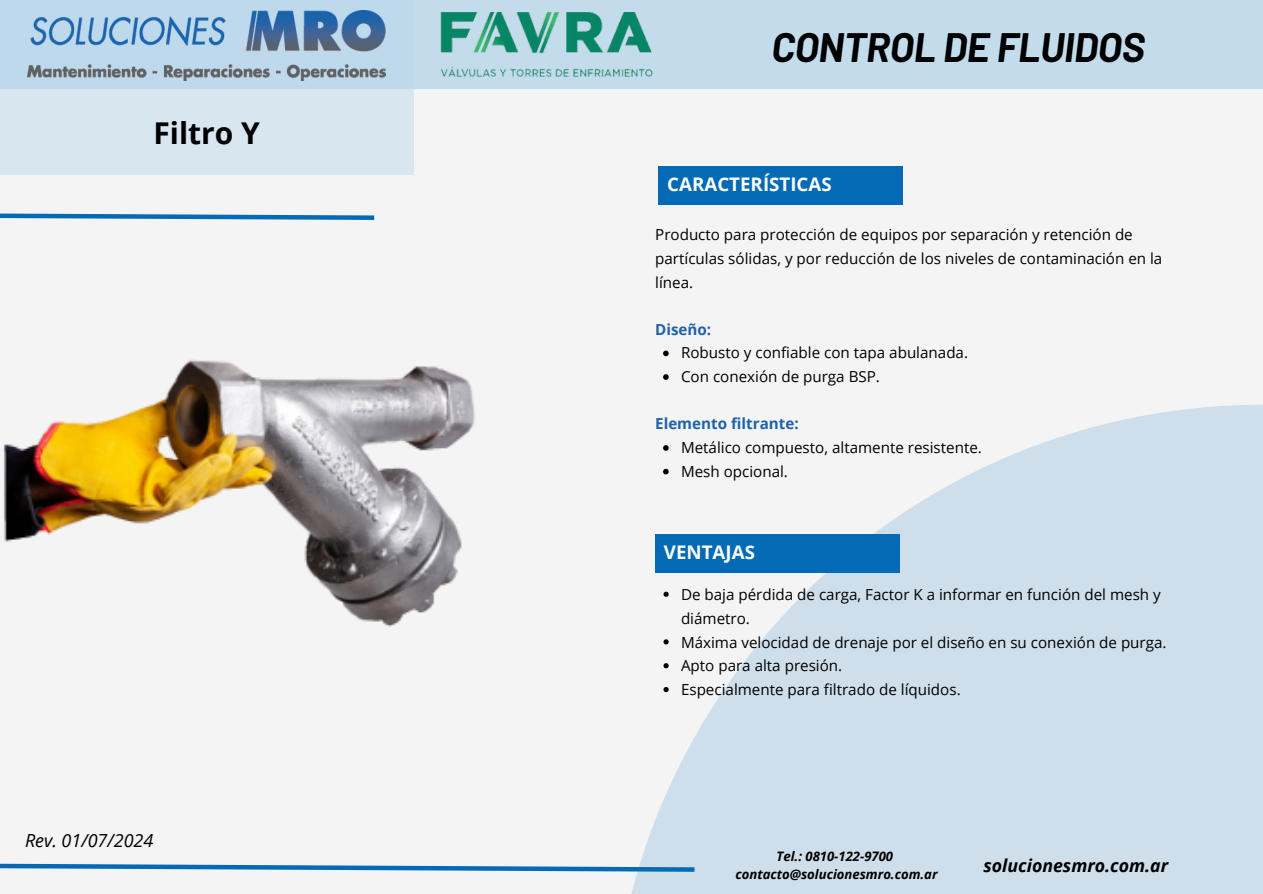
<style>
.page{position:relative;width:1263px;height:894px;background:#fff}
.page>*{position:absolute;margin:0;border:0;box-sizing:border-box;transform-origin:0 0}
.t1{font:italic 700 40.05px "Barlow";letter-spacing:-.01em;color:#000}
.t2{font:700 30px "Open Sans";color:#000}
.t3{font:700 18.75px "Open Sans";color:#fbfcfb}
.t4{font:italic 18px "Open Sans";color:#000}
.t5{font:italic 700 17.7px "Open Sans";color:#000}
.t6{font:15.15px/23.7px "Open Sans";color:#000}
.t7{font:700 15.15px "Open Sans";color:#1e62aa}
.t8{font:italic 700 13.05px "Open Sans";color:#000}
</style>
<div class="page">
<div style="left:0;top:0;width:1263px;height:893px;background:#f4f4f4"></div>
<div style="left:0;top:0;width:1263px;height:89px;background:#c3dcec"></div>
<div style="left:0;top:0;width:413px;height:175px;background:linear-gradient(to bottom,#b7d5ea,#dfe9f0)"></div>
<svg style="left:632px;top:404px;width:631px;height:489px;fill:#cedeea"></svg>
<div style="left:658px;top:166px;width:245px;height:38px;background:#056ab6"></div>
<svg style="left:0;top:860px;width:699px;height:13px"></svg>
<svg style="left:0;top:213px;width:375px;height:7px"></svg>
<img style="left:28px;top:11px;width:358px;height:69px">
<div style="left:655px;top:534px;width:244px;height:38px;background:#056ab6"></div>
<img style="left:3px;top:360px;width:472px;height:267px">
<svg style="left:663px;top:350px;width:6px;height:6px"></svg>
<svg style="left:663px;top:374px;width:6px;height:6px"></svg>
<svg style="left:663px;top:445px;width:6px;height:5px"></svg>
<svg style="left:663px;top:468px;width:6px;height:6px"></svg>
<svg style="left:663px;top:591px;width:6px;height:5px"></svg>
<svg style="left:663px;top:639px;width:6px;height:5px"></svg>
<svg style="left:663px;top:663px;width:6px;height:5px"></svg>
<svg style="left:663px;top:686px;width:6px;height:6px"></svg>
<img style="left:440px;top:12px;width:213px;height:64px">
<h3 class="t2" style="left:153px;top:112px;width:108px">Filtro Y</h3>
<p class="t4" style="left:25px;top:827px;width:130px">Rev. 01/07/2024</p>
<h5 class="t1" style="left:771px;top:22px;width:375px">CONTROL DE FLUIDOS</h5>
<h6 class="t3" style="left:667px;top:171px;width:166px">CARACTERÍSTICAS</h6>
<p class="t6" style="left:655px;top:222px;width:509px">Producto para protección de equipos por separación y retención de partículas sólidas, y por reducción de los niveles de contaminación en la línea.</p>
<h1 class="t7" style="left:655px;top:318px;width:58px">Diseño:</h1>
<h3 class="t6" style="left:681px;top:340px;width:289px">Robusto y confiable con tapa abulanada.</h3>
<p class="t6" style="left:681px;top:364px;width:200px">Con conexión de purga BSP.</p>
<h6 class="t7" style="left:655px;top:413px;width:145px">Elemento filtrante:</h6>
<p class="t6" style="left:681px;top:435px;width:302px">Metálico compuesto, altamente resistente.</p>
<p class="t6" style="left:681px;top:459px;width:108px">Mesh opcional.</p>
<p class="t3" style="left:664px;top:539px;width:93px">VENTAJAS</p>
<p class="t6" style="left:681px;top:582px;width:481px">De baja pérdida de carga, Factor K a informar en función del mesh y diámetro.</p>
<p class="t6" style="left:681px;top:629px;width:487px">Máxima velocidad de drenaje por el diseño en su conexión de purga.</p>
<p class="t6" style="left:681px;top:653px;width:163px">Apto para alta presión.</p>
<p class="t6" style="left:681px;top:677px;width:281px">Especialmente para filtrado de líquidos.</p>
<p class="t8" style="left:776px;top:846px;width:118px">Tel.: 0810-122-9700</p>
<p class="t8" style="left:735px;top:864px;width:203px">contacto@solucionesmro.com.ar</p>
<p class="t5" style="left:983px;top:852px;width:186px">solucionesmro.com.ar</p>
</div>
